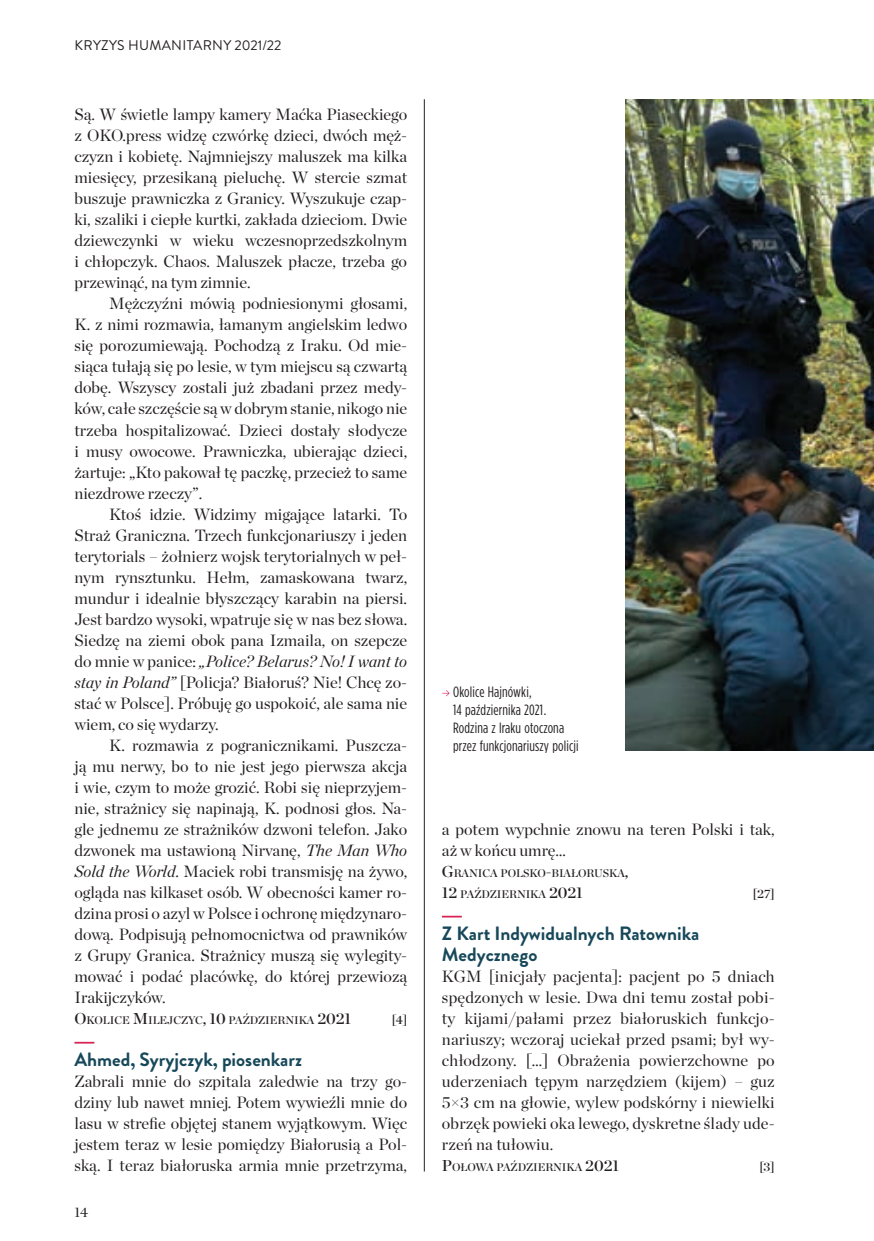
<style>
.page{position:relative;width:874px;height:1241px;background:#fff}
.page>*{position:absolute;margin:0;border:0;box-sizing:border-box;transform-origin:0 0}
.DATA-MIEJSCE_NAD{font:700 19.25px/21px "Brandon Grotesque";color:#174859}
.txt_szeryf_wcięcie{font:16.28px/21px "Chronicle Display";color:#231f20;text-align:justify}
.txt_szeryf{font:16.28px/21px "Chronicle Display";color:#231f20;text-align:justify}
.fotopodpis{font:14.88px/17.8px "Gotham Condensed";letter-spacing:.01em;color:#231f20}
.t1{font:14px "Brandon Grotesque";letter-spacing:.02em;color:#231f20}
.t2{font:14px "Chronicle Display";color:#231f20}
.data_pod{font:12.25px "Chronicle Display Semi";color:#231f20}
.data_pod-2{font:11.03px/21px "Chronicle Display Semi";letter-spacing:-.005em;color:#231f20}
.s1{font-style:italic}
.s2{font-size:15.75px}
</style>
<div class="page">
<hr style="left:424px;top:99px;width:1px;height:1072px;background:#231f20">
<hr style="left:74px;top:1041px;width:20px;height:2px;background:#d72253">
<hr style="left:441px;top:915px;width:20px;height:2px;background:#d72253">
<img style="left:625px;top:100px;width:248px;height:650px">
<svg style="left:442px;top:690px;width:7px;height:6px"></svg>
<p class="t1" style="left:75px;top:35px;width:208px">KRYZYS HUMANITARNY 2021/22</p>
<p class="txt_szeryf_wcięcie" style="left:74px;top:103px;width:334px">Są. W świetle lampy kamery Maćka Piaseckiego z OKO.press widzę czwórkę dzieci, dwóch męż&shy;czyzn i kobietę. Najmniejszy maluszek ma kilka miesięcy, przesikaną pieluchę. W stercie szmat buszuje prawniczka z Granicy. Wyszukuje czap&shy;ki, szaliki i ciepłe kurtki, zakłada dzieciom. Dwie dziewczynki w wieku wczesnoprzedszkolnym i chłopczyk. Chaos. Maluszek płacze, trzeba go przewinąć, na tym zimnie.</p>
<p class="txt_szeryf_wcięcie" style="left:74px;top:292px;width:334px;text-indent:35px">Mężczyźni mówią podniesionymi głosami, K. z nimi rozmawia, łamanym angielskim ledwo się porozumiewają. Pochodzą z Iraku. Od mie&shy;siąca tułają się po lesie, w tym miejscu są czwartą dobę. Wszyscy zostali już zbadani przez medy&shy;ków, całe szczęście są w dobrym stanie, nikogo nie trzeba hospitalizować. Dzieci dostały słodycze i musy owocowe. Prawniczka, ubierając dzieci, żartuje: „Kto pakował tę paczkę, przecież to same niezdrowe rzeczy”.</p>
<p class="txt_szeryf_wcięcie" style="left:74px;top:502px;width:334px;text-indent:35px">Ktoś idzie. Widzimy migające latarki. To Straż Graniczna. Trzech funkcjonariuszy i jeden terytorials – żołnierz wojsk terytorialnych w peł&shy;nym rynsztunku. Hełm, zamaskowana twarz, mundur i idealnie błyszczący karabin na piersi.<br>Jest bardzo wysoki, wpatruje się w nas bez słowa.<br>Siedzę na ziemi obok pana Izmaila, on szepcze do mnie w panice: <span class="s1">„Police? Belarus? No! I want to stay in Poland”</span> [Policja? Białoruś? Nie! Chcę zo&shy;stać w Polsce]. Próbuję go uspokoić, ale sama nie wiem, co się wydarzy.</p>
<p class="txt_szeryf_wcięcie" style="left:74px;top:733px;width:334px;text-indent:35px">K. rozmawia z pogranicznikami. Puszcza&shy;ją mu nerwy, bo to nie jest jego pierwsza akcja i wie, czym to może grozić. Robi się nieprzyjem&shy;nie, strażnicy się napinają, K. podnosi głos. Na&shy;gle jednemu ze strażników dzwoni telefon. Jako dzwonek ma ustawioną Nirvanę, <span class="s1">The Man Who Sold the World</span>. Maciek robi transmisję na żywo, ogląda nas kilkaset osób. W obecności kamer ro&shy;dzina prosi o azyl w Polsce i ochronę międzynaro&shy;dową. Podpisują pełnomocnictwa od prawników z Grupy Granica. Strażnicy muszą się wylegity&shy;mować i podać placówkę, do której przewiozą Irakijczyków.</p>
<p class="data_pod-2" style="left:74px;top:1008px;width:278px"><span class="s2">O</span>KOLICE <span class="s2">M</span>ILEJCZYC<span class="s2">, 10</span> PAŹDZIERNIKA <span class="s2">2021</span></p>
<p class="data_pod" style="left:391px;top:1009px;width:17px">[4]</p>
<p class="DATA-MIEJSCE_NAD" style="left:74px;top:1048px;width:229px">Ahmed, Syryjczyk, piosenkarz</p>
<p class="txt_szeryf" style="left:74px;top:1069px;width:334px">Zabrali mnie do szpitala zaledwie na trzy go&shy;dziny lub nawet mniej. Potem wywieźli mnie do lasu w strefie objętej stanem wyjątkowym. Więc jestem teraz w lesie pomiędzy Białorusią a Pol&shy;ską. I teraz białoruska armia mnie przetrzyma,</p>
<p class="t2" style="left:74px;top:1201px;width:15px">14</p>
<p class="fotopodpis" style="left:453px;top:682px;width:127px">Okolice Hajnówki,<br>14 października 2021.<br>Rodzina z Iraku otoczona przez funkcjonariuszy policji</p>
<p class="txt_szeryf" style="left:441px;top:817px;width:334px">a potem wypchnie znowu na teren Polski i tak, aż w końcu umrę…</p>
<p class="data_pod-2" style="left:441px;top:861px;width:188px"><span class="s2">G</span>RANICA POLSKO<span class="s2">-</span>BIAŁORUSKA<span class="s2">,<br>12</span> PAŹDZIERNIKA <span class="s2">2021</span></p>
<p class="data_pod" style="left:752px;top:883px;width:23px">[27]</p>
<p class="DATA-MIEJSCE_NAD" style="left:441px;top:922px;width:259px">Z Kart Indywidualnych Ratownika<br>Medycznego</p>
<p class="txt_szeryf" style="left:441px;top:964px;width:334px">KGM [inicjały pacjenta]: pacjent po 5 dniach spędzonych w lesie. Dwa dni temu został pobi&shy;ty kijami/pałami przez białoruskich funkcjo&shy;nariuszy; wczoraj uciekał przed psami; był wy&shy;chłodzony. […] Obrażenia powierzchowne po uderzeniach tępym narzędziem (kijem) – guz 5×3 cm na głowie, wylew podskórny i niewielki obrzęk powieki oka lewego, dyskretne ślady ude&shy;rzeń na tułowiu.</p>
<p class="data_pod-2" style="left:441px;top:1155px;width:179px"><span class="s2">P</span>OŁOWA PAŹDZIERNIKA <span class="s2">2021</span></p>
<p class="data_pod" style="left:759px;top:1156px;width:17px">[3]</p>
</div>
